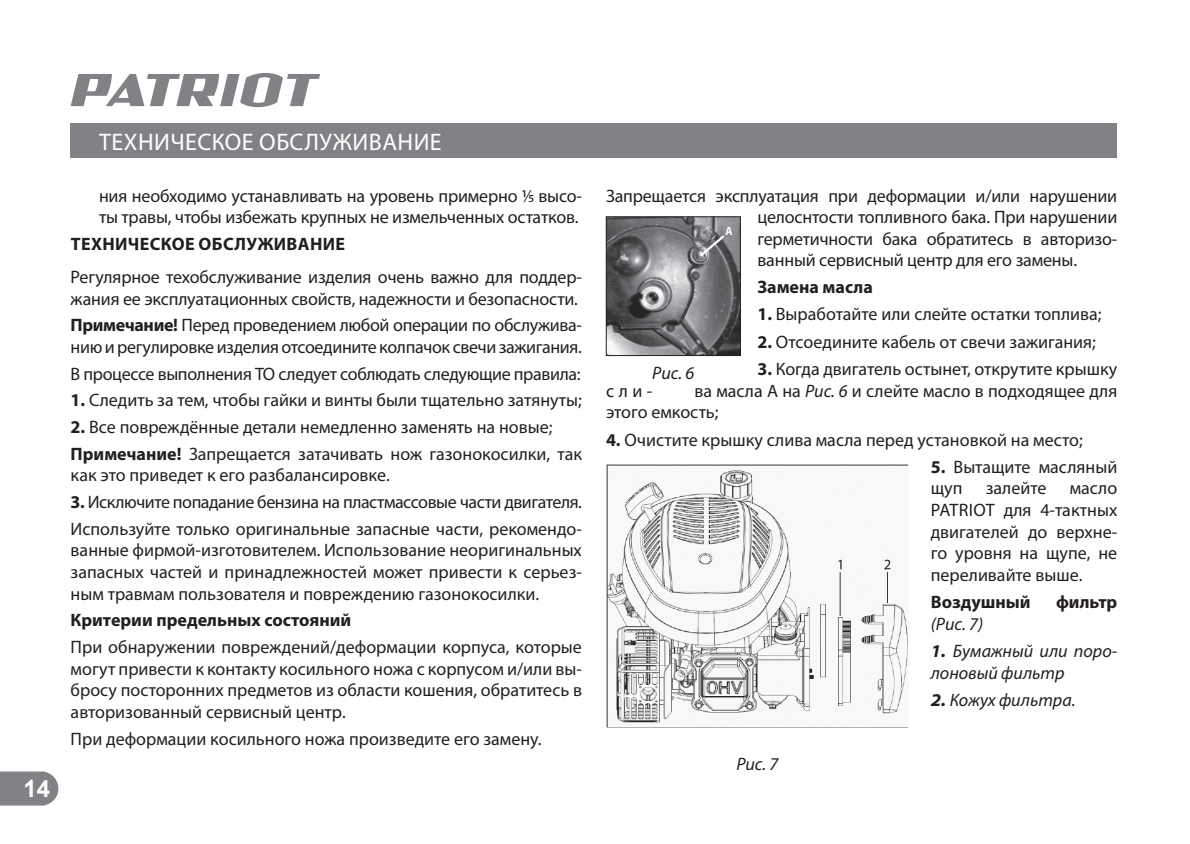
<style>
.page{position:relative;width:1190px;height:844px;background:#fff}
.page>*{position:absolute;margin:0;border:0;box-sizing:border-box;transform-origin:0 0}
.t1{font:24px "Myriad Pro";letter-spacing:.02em;color:#fff}
.t2{font:700 24px "Arial";color:#fff}
.t3{font:18px/21.6px "Myriad Pro";letter-spacing:-.005em;color:#231f20}
.t4{font:italic 18px/21.6px "Myriad Pro";color:#231f20}
.t5{font:700 18px "Myriad Pro";color:#231f20}
.t6{font:700 18px "Myriad Pro";letter-spacing:.02em;color:#231f20}
.t7{font:700 12px "Myriad Pro";color:#fff;scale:.91 1}
.s1{font-weight:700}
.s2{font-style:italic}
.s3{font-weight:700;font-stretch:semi-expanded}
</style>
<div class="page">
<svg style="left:0;top:771px;width:58px;height:34px;background:#888a8d"></svg>
<svg style="left:71px;top:73px;width:249px;height:34px"></svg>
<div style="left:71px;top:124px;width:1046px;height:34px;background:#808285"></div>
<img style="left:608px;top:218px;width:131px;height:135px">
<div style="left:606px;top:216px;width:135px;height:139px;border:1px solid #231f20"></div>
<svg style="left:698px;top:233px;width:28px;height:25px"></svg>
<svg style="left:607px;top:464px;width:301px;height:263px"></svg>
<svg style="left:838px;top:559px;width:3px;height:10px"></svg>
<svg style="left:884px;top:559px;width:6px;height:10px"></svg>
<h1 class="t2" style="left:23px;top:771px;width:28px">14</h1>
<h1 class="t1" style="left:99px;top:127px;width:344px">ТЕХНИЧЕСКОЕ ОБСЛУЖИВАНИЕ</h1>
<p class="t3" style="left:99px;top:184px;width:484px">ния необходимо устанавливать на уровень примерно 1/5 высо&shy;ты травы, чтобы избежать крупных не измельченных остатков.</p>
<p class="t6" style="left:71px;top:234px;width:276px">ТЕХНИЧЕСКОЕ ОБСЛУЖИВАНИЕ</p>
<p class="t3" style="left:71px;top:266px;width:513px">Регулярное техобслуживание изделия очень важно для поддер&shy;жания ее эксплуатационных свойств, надежности и безопасности.</p>
<p class="t3" style="left:71px;top:314px;width:513px"><span class="s1">Примечание!</span> Перед проведением любой операции по обслужива&shy;нию и регулировке изделия отсоедините колпачок свечи зажигания.</p>
<p class="t3" style="left:71px;top:362px;width:511px">В процессе выполнения ТО следует соблюдать следующие правила:</p>
<p class="t3" style="left:71px;top:389px;width:513px"><span class="s1">1.</span> Следить за тем, чтобы гайки и винты были тщательно затянуты;</p>
<p class="t3" style="left:71px;top:413px;width:513px;line-height:26.6px"><span class="s1">2.</span> Все повреждённые детали немедленно заменять на новые;<br><span class="s1">Примечание!</span> Запрещается затачивать нож газонокосилки, так</p>
<p class="t3" style="left:71px;top:464px;width:321px">как это приведет к его разбалансировке.</p>
<p class="t3" style="left:71px;top:488px;width:513px;line-height:26.6px"><span class="s1">3.</span> Исключите попадание бензина на пластмассовые части двигателя.<br>Используйте только оригинальные запасные части, рекомендо-</p>
<p class="t3" style="left:71px;top:539px;width:513px;text-align:justify">ванные фирмой-изготовителем. Использование неоригинальных запасных частей и принадлежностей может привести к серьез&shy;ным травмам пользователя и повреждению газонокосилки.</p>
<p class="t5" style="left:71px;top:610px;width:282px">Критерии предельных состояний</p>
<p class="t3" style="left:71px;top:635px;width:513px;text-align:justify">При обнаружении повреждений/деформации корпуса, которые могут привести к контакту косильного ножа с корпусом и/или вы&shy;бросу посторонних предметов из области кошения, обратитесь в авторизованный сервисный центр.</p>
<p class="t3" style="left:71px;top:727px;width:472px">При деформации косильного ножа произведите его замену.</p>
<p class="t3" style="left:757px;top:184px;width:361px;text-align:justify;text-indent:-151px">Запрещается эксплуатация при деформации и/или нарушении целоснтости топливного бака. При нарушении герметичности бака обратитесь в авторизо&shy;ванный сервисный центр для его замены.</p>
<p class="t5" style="left:757px;top:277px;width:117px">Замена масла</p>
<p class="t3" style="left:757px;top:303px;width:346px"><span class="s1">1.</span> Выработайте или слейте остатки топлива;</p>
<p class="t3" style="left:757px;top:330px;width:340px"><span class="s1">2.</span> Отсоедините кабель от свечи зажигания;</p>
<p class="t3" style="left:757px;top:358px;width:361px"><span class="s1">3.</span> Когда двигатель остынет, открутите крышку</p>
<p class="t3" style="left:606px;top:379px;width:48px">сли-</p>
<p class="t7" style="left:726px;top:224px;width:9px">A</p>
<p class="t4" style="left:652px;top:361px;width:44px">Рис. 6</p>
<p class="t3" style="left:606px;top:379px;width:513px;text-indent:88px">ва масла А на <span class="s2">Рис. 6</span> и слейте масло в подходящее для этого емкость;</p>
<p class="t3" style="left:606px;top:428px;width:478px"><span class="s1">4.</span> Очистите крышку слива масла перед установкой на место;</p>
<p class="t3" style="left:931px;top:455px;width:188px"><span class="s1">5.</span> Вытащите масляный щуп</p>
<p class="t3" style="left:986px;top:477px;width:62px">залейте</p>
<p class="t3" style="left:931px;top:477px;width:188px;text-align:justify;text-indent:139px">масло PATRIOT для 4-тактных двигателей до верхне&shy;го уровня на щупе, не переливайте выше.</p>
<p class="t5" style="left:931px;top:592px;width:101px">Воздушный</p>
<p class="t5" style="left:1056px;top:592px;width:63px">фильтр</p>
<p class="t4" style="left:931px;top:612px;width:54px">(Рис. 7)</p>
<p class="t4" style="left:931px;top:639px;width:188px"><span class="s3">1.</span> Бумажный или поро&shy;лоновый фильтр</p>
<p class="t4" style="left:931px;top:688px;width:146px"><span class="s3">2.</span> Кожух фильтра.</p>
<p class="t4" style="left:736px;top:752px;width:44px">Рис. 7</p>
</div>
